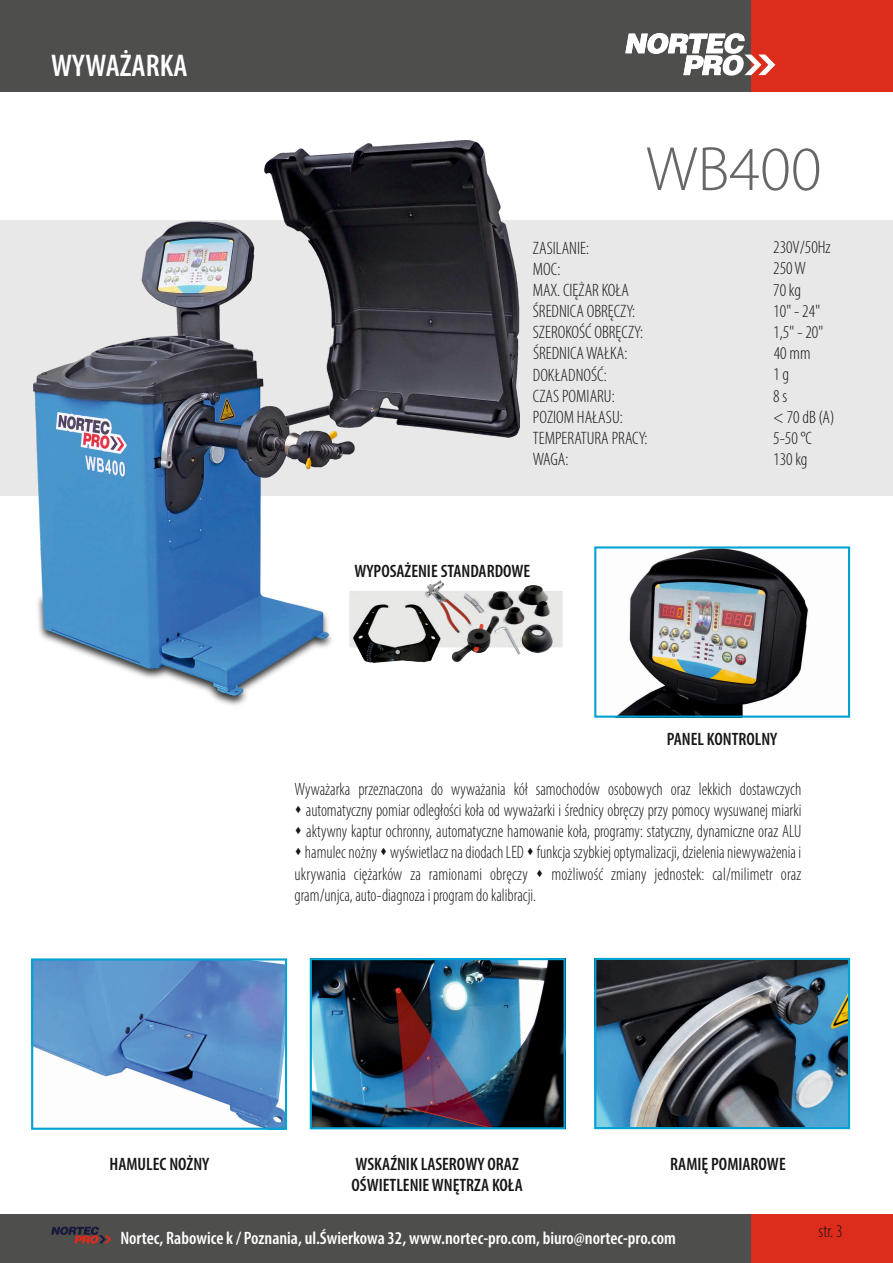
<style>
.page{position:relative;width:893px;height:1263px;background:#fff}
.page>*{position:absolute;margin:0;border:0;box-sizing:border-box;transform-origin:0 0}
.t1{font:300 63px "Myriad Pro";color:#676767}
.t2{font:600 condensed 31.5px "Myriad Pro";color:#fff}
.t3{font:300 condensed 18px/21.1px "Myriad Pro";color:#151616;text-align:justify;scale:.94 1}
.t4{font:300 condensed 18px/21.1px "Myriad Pro";color:#151616}
.t5{font:600 condensed 18px/21.6px "Myriad Pro";color:#151616}
.t6{font:600 condensed 18px "Myriad Pro";color:#fff}
</style>
<div class="page">
<div style="left:0;top:0;width:766px;height:92px;background:#4e4e4d"></div>
<div style="left:751px;top:0;width:142px;height:92px;background:#dd2b1c"></div>
<div style="left:0;top:1214px;width:751px;height:49px;background:#4e4e4d"></div>
<div style="left:751px;top:1214px;width:142px;height:49px;background:#dd2b1c"></div>
<svg style="left:51px;top:1226px;width:60px;height:18px"></svg>
<div style="left:0;top:220px;width:893px;height:276px;background:#e9e8e8"></div>
<img style="left:520px;top:585px;width:43px;height:69px">
<img style="left:34px;top:961px;width:250px;height:166px">
<img style="left:313px;top:961px;width:250px;height:165px">
<img style="left:597px;top:961px;width:250px;height:165px">
<svg style="left:625px;top:33px;width:150px;height:43px"></svg>
<img style="left:618px;top:549px;width:191px;height:166px">
<div style="left:31px;top:958px;width:256px;height:172px;border:2px solid #00a3d4"></div>
<div style="left:310px;top:958px;width:256px;height:171px;border:2px solid #00a3d4"></div>
<div style="left:594px;top:958px;width:256px;height:171px;border:2px solid #00a3d4"></div>
<img style="left:212px;top:696px;width:35px;height:9px">
<img style="left:34px;top:141px;width:486px;height:555px">
<div style="left:594px;top:546px;width:256px;height:172px;border:2px solid #00a3d4"></div>
<h2 class="t2" style="left:51px;top:52px;width:138px">WYWAŻARKA</h2>
<h1 class="t1" style="left:646px;top:143px;width:177px">WB400</h1>
<p class="t4" style="left:773px;top:238px;width:59px">230V/50Hz<br>250 W<br>70 kg<br>10" - 24"<br>1,5" - 20"</p>
<p class="t4" style="left:773px;top:365px;width:63px">1 g<br>8 s<br>&lt; 70 dB (A)<br>5-50 °C<br>130 kg</p>
<p class="t4" style="left:533px;top:239px;width:112px">ZASILANIE:<br>MOC:<br>MAX. CIĘŻAR KOŁA<br>ŚREDNICA OBRĘCZY:<br>SZEROKOŚĆ OBRĘCZY:</p>
<p class="t4" style="left:533px;top:366px;width:116px">DOKŁADNOŚĆ:<br>CZAS POMIARU:<br>POZIOM HAŁASU:<br>TEMPERATURA PRACY:<br>WAGA:</p>
<p class="t4" style="left:533px;top:344px;width:96px">ŚREDNICA WAŁKA:</p>
<p class="t4" style="left:774px;top:344px;width:38px">40 mm</p>
<p class="t5" style="left:354px;top:562px;width:177px">WYPOSAŻENIE STANDARDOWE</p>
<p class="t5" style="left:667px;top:730px;width:112px">PANEL KONTROLNY</p>
<p class="t3" style="left:295px;top:780px;width:541px">Wyważarka przeznaczona do wyważania kół samochodów osobowych oraz lekkich dostawczych</p>
<p class="t3" style="left:295px;top:801px;width:541px">▲ automatyczny pomiar odległości koła od wyważarki i średnicy obręczy przy pomocy wysuwanej miarki</p>
<p class="t3" style="left:295px;top:822px;width:541px">▲ aktywny kaptur ochronny, automatyczne hamowanie koła, programy: statyczny, dynamiczne oraz ALU</p>
<p class="t3" style="left:295px;top:843px;width:541px">▲ hamulec nożny ▲ wyświetlacz na diodach LED ▲ funkcja szybkiej optymalizacji, dzielenia niewyważenia i ukrywania ciężarków za ramionami obręczy ▲ możliwość zmiany jednostek: cal/milimetr oraz gram/unjca, auto-diagnoza i program do kalibracji.</p>
<p class="t5" style="left:110px;top:1154px;width:101px">HAMULEC NOŻNY</p>
<p class="t5" style="left:352px;top:1154px;width:173px">WSKAŹNIK LASEROWY ORAZ<br>OŚWIETLENIE WNĘTRZA KOŁA</p>
<p class="t5" style="left:670px;top:1154px;width:117px">RAMIĘ POMIAROWE</p>
<p class="t6" style="left:120px;top:1230px;width:557px">Nortec, Rabowice k / Poznania, ul.Świerkowa 32, www.nortec-pro.com, biuro@nortec-pro.com</p>
<p class="t4" style="left:819px;top:1222px;width:25px">str. 3</p>
</div>
